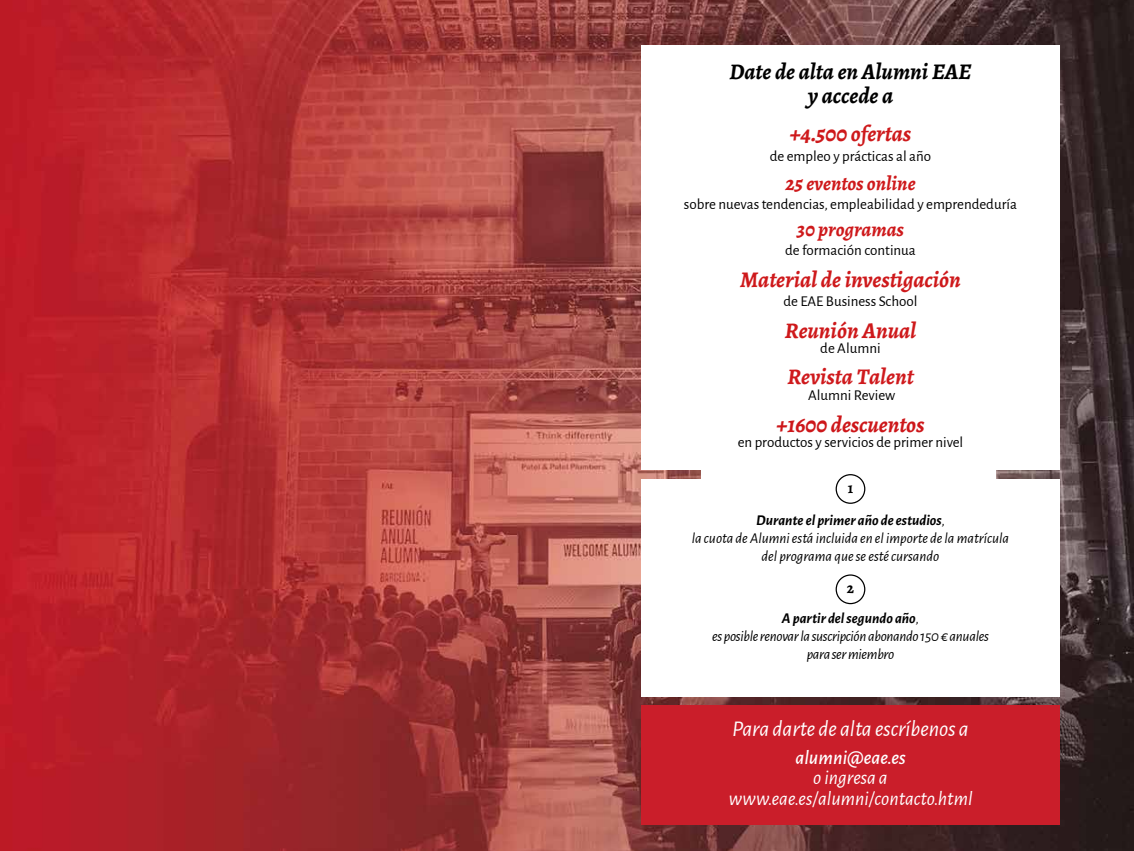
<style>
.page{position:relative;width:1134px;height:851px;background:#fff}
.page>*{position:absolute;margin:0;border:0;box-sizing:border-box;transform-origin:0 0}
.t1{font:italic 700 22.5px "Alegreya";color:#ce191b}
.t2{font:italic 700 22.5px/24.5px "Alegreya";color:#000;text-align:center}
.t3{font:italic 22.5px "Alegreya Sans";color:#fff}
.t4{font:italic 700 22.5px "Alegreya";color:#cd171a}
.t5{font:italic 700 22.5px "Alegreya";color:#cf1a1d}
.t6{font:italic 20px/20.5px "Alegreya Sans";color:#fff;text-align:center}
.t7{font:italic 700 20px "Alegreya";color:#ce191b}
.t8{font:italic 500 20px "Alegreya Sans";color:#fff}
.t9{font:italic 15px/18px "Alegreya Sans";letter-spacing:-.01em;color:#000;text-align:center}
.t10{font:15px "Alegreya Sans";color:#000}
.t11{font:700 15px "Alegreya";color:#000}
.s1{font-weight:700}
</style>
<div class="page">
<img style="left:0;top:0;width:1134px;height:850px">
<div style="left:701px;top:462px;width:295px;height:23px;background:#fff"></div>
<div style="left:641px;top:705px;width:418px;height:120px;background:#ca1e2a"></div>
<div style="left:641px;top:45px;width:418px;height:424px;background:#fff"></div>
<div style="left:641px;top:479px;width:418px;height:217px;background:#fff"></div>
<div style="left:836px;top:474px;width:29px;height:30px;border:1px solid #000;border-radius:50%"></div>
<div style="left:836px;top:574px;width:29px;height:30px;border:1px solid #000;border-radius:50%"></div>
<h1 class="t2" style="left:729px;top:59px;width:244px">Date de alta en Alumni EAE y accede a</h1>
<h1 class="t1" style="left:790px;top:119px;width:123px">+4.500 ofertas</h1>
<p class="t10" style="left:770px;top:146px;width:163px">de empleo y prácticas al año</p>
<h2 class="t7" style="left:785px;top:170px;width:132px">25 eventos online</h2>
<p class="t10" style="left:684px;top:194px;width:335px">sobre nuevas tendencias, empleabilidad y emprendeduría</p>
<h2 class="t7" style="left:797px;top:216px;width:108px">30 programas</h2>
<p class="t10" style="left:785px;top:240px;width:132px">de formación continua</p>
<h1 class="t1" style="left:740px;top:265px;width:222px">Material de investigación</h1>
<p class="t10" style="left:783px;top:291px;width:136px">de EAE Business School</p>
<h1 class="t1" style="left:785px;top:316px;width:133px">Reunión Anual</h1>
<p class="t10" style="left:820px;top:338px;width:62px">de Alumni</p>
<h1 class="t5" style="left:787px;top:362px;width:128px">Revista Talent</h1>
<p class="t10" style="left:808px;top:385px;width:89px">Alumni Review</p>
<h1 class="t4" style="left:776px;top:410px;width:149px">+1600 descuentos</h1>
<p class="t10" style="left:738px;top:432px;width:227px">en productos y servicios de primer nivel</p>
<p class="t11" style="left:848px;top:478px;width:7px">1</p>
<p class="t9" style="left:692px;top:511px;width:319px"><span class="s1">Durante el primer año de estudios</span>,<br>la cuota de Alumni está incluida en el importe de la matrícula del programa que se esté cursando</p>
<p class="t11" style="left:847px;top:578px;width:9px">2</p>
<p class="t9" style="left:712px;top:608px;width:278px"><span class="s1">A partir del segundo año</span>,<br>es posible renovar la suscripción abonando 150 € anuales para ser miembro</p>
<h1 class="t3" style="left:732px;top:713px;width:238px">Para darte de alta escríbenos a</h1>
<h2 class="t8" style="left:795px;top:743px;width:112px">alumni@eae.es</h2>
<h2 class="t6" style="left:728px;top:766px;width:245px">o ingresa a www.eae.es/alumni/contacto.html</h2>
</div>
